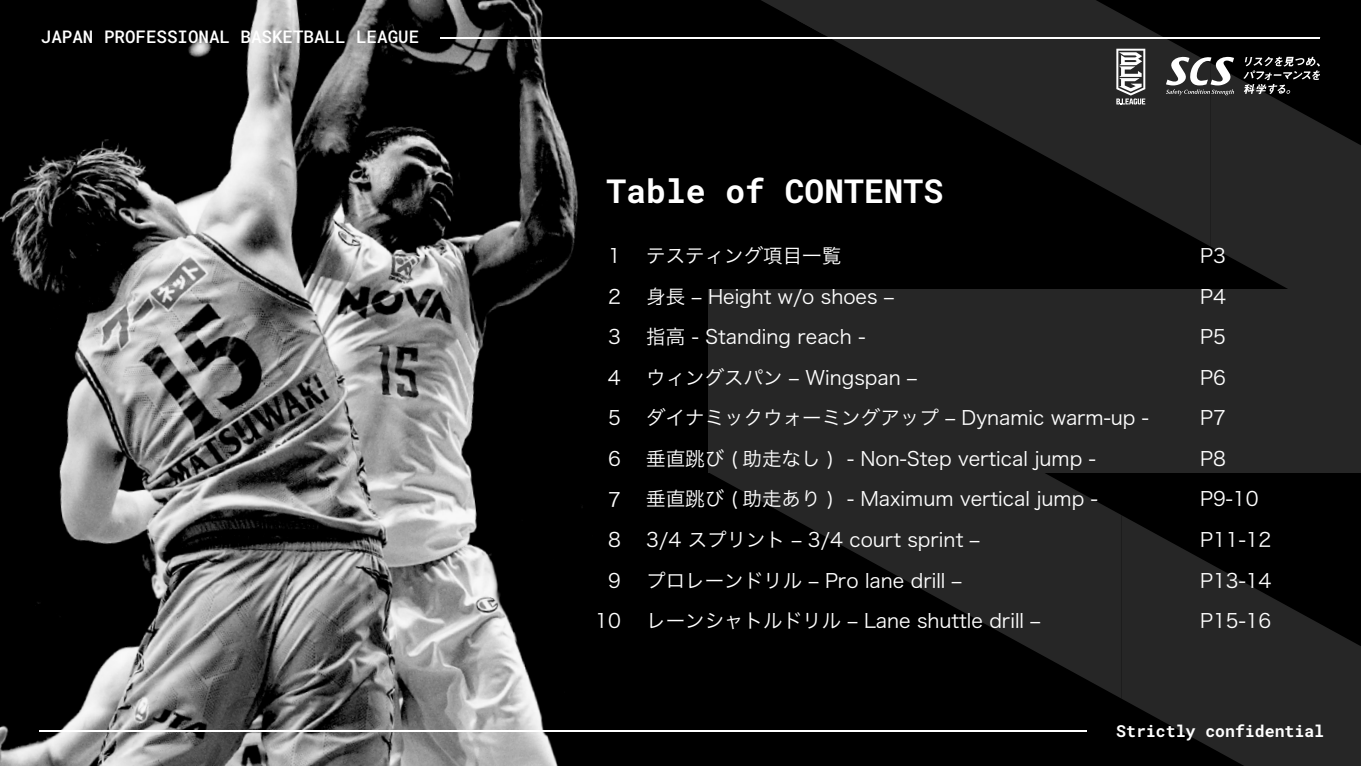
<style>
.page{position:relative;width:1361px;height:766px;background:#fff}
.page>*{position:absolute;margin:0;border:0;box-sizing:border-box;transform-origin:0 0}
.t1{font:33px "Roboto Mono";color:#fff}
.t2{font:19.5px/40.5px "Hiragino Sans W3";color:#fff}
.t3{font:17.55px "Roboto Mono";color:#fff}
.t4{font:16.5px "Roboto Mono";color:#fff}
</style>
<div class="page">
<div style="left:0;top:0;width:1361px;height:765px;background:#000"></div>
<svg style="left:824px;top:0;width:386px;height:246px;fill:#262626"></svg>
<svg style="left:1210px;top:76px;width:151px;height:213px;fill:#262626"></svg>
<svg style="left:761px;top:0;width:63px;height:35px"></svg>
<div style="left:1121px;top:289px;width:240px;height:183px;background:#262626"></div>
<svg style="left:708px;top:289px;width:413px;height:409px;fill:#262626"></svg>
<svg style="left:1121px;top:515px;width:240px;height:250px;fill:#262626"></svg>
<img style="left:0;top:0;width:606px;height:765px">
<hr style="left:440px;top:37px;width:880px;height:2px;background:#fff">
<hr style="left:39px;top:729px;width:1047px;height:2px;background:#fff">
<svg style="left:1243px;top:57px;width:77px;height:37px"></svg>
<svg style="left:1166px;top:57px;width:68px;height:38px;background:#6f6f6f"></svg>
<svg style="left:1116px;top:49px;width:29px;height:55px;background:#939393"></svg>
<p class="t3" style="left:41px;top:25px;width:380px">JAPAN PROFESSIONAL BASKETBALL LEAGUE</p>
<h1 class="t1" style="left:606px;top:168px;width:338px">Table of CONTENTS</h1>
<p class="t2" style="left:595px;top:234px;width:27px;text-align:right">1<br>2<br>3<br>4<br>5<br>6<br>7<br>8<br>9<br>10</p>
<p class="t2" style="left:646px;top:234px;width:504px">テスティング項目一覧<br>身長 ‒ Height w/o shoes ‒<br>指高 - Standing reach -<br>ウィングスパン ‒ Wingspan ‒<br>ダイナミックウォーミングアップ ‒ Dynamic warm-up -垂直跳び ( 助走なし ) - Non-Step vertical jump -<br>垂直跳び ( 助走あり ) - Maximum vertical jump -<br>3/4 スプリント ‒ 3/4 court sprint ‒<br>プロレーンドリル ‒ Pro lane drill ‒<br>レーンシャトルドリル ‒ Lane shuttle drill ‒</p>
<p class="t2" style="left:1200px;top:234px;width:73px">P3<br>P4<br>P5<br>P6<br>P7<br>P8<br>P9-10<br>P11-12<br>P13-14<br>P15-16</p>
<p class="t4" style="left:1116px;top:719px;width:209px">Strictly confidential</p>
</div>
